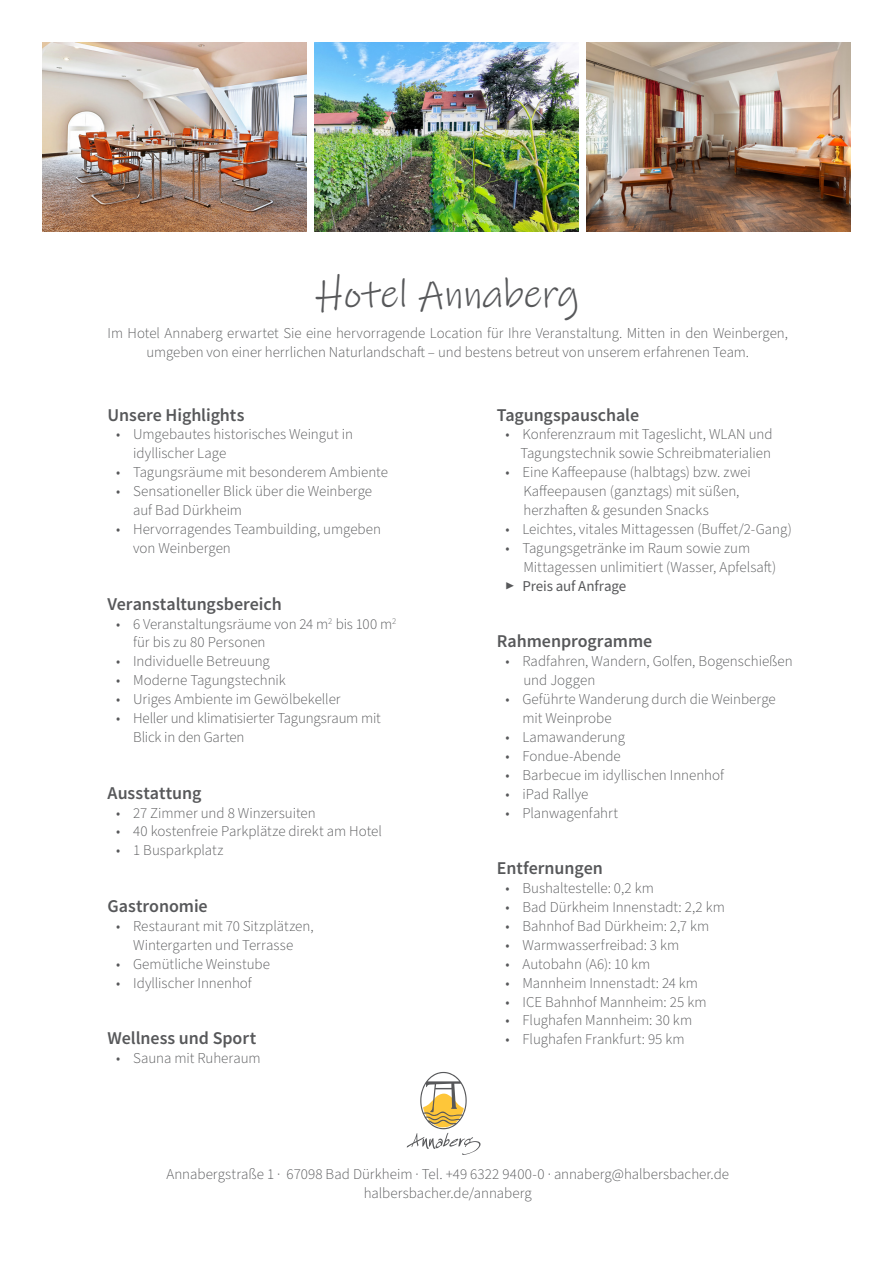
<style>
.page{position:relative;width:893px;height:1263px;background:#fff}
.page>*{position:absolute;margin:0;border:0;box-sizing:border-box;transform-origin:0 0}
.t1{font:40.5px "Ink Free";color:#57585a}
.t2{font:600 18px "Source Sans Pro";letter-spacing:-.005em;color:#57585a}
.t3{font:300 15px/18.9px "Source Sans Pro";color:#57585a}
.t4{font:15px "Source Sans Pro";letter-spacing:-.01em;color:#57585a}
.s1{font-weight:300}
</style>
<div class="page">
<svg style="left:407px;top:1072px;width:73px;height:83px"></svg>
<img style="left:587px;top:42px;width:263px;height:189px">
<img style="left:43px;top:42px;width:263px;height:189px">
<img style="left:315px;top:42px;width:263px;height:189px">
<h1 class="t1" style="left:316px;top:271px;width:264px">Hotel Annaberg</h1>
<p class="t3" style="left:108px;top:324px;width:682px;text-align:center">Im Hotel Annaberg erwartet Sie eine hervorragende Location für Ihre Veranstaltung. Mitten in den Weinbergen, umgeben von einer herrlichen Naturlandschaft – und bestens betreut von unserem erfahrenen Team.</p>
<p class="t2" style="left:108px;top:403px;width:138px">Unsere Highlights</p>
<p class="t3" style="left:133px;top:425px;width:221px;text-indent:-17px">• Umgebautes historisches Weingut in idyllischer Lage</p>
<p class="t3" style="left:116px;top:463px;width:273px">• Tagungsräume mit besonderem Ambiente</p>
<p class="t3" style="left:133px;top:482px;width:241px;text-indent:-17px">• Sensationeller Blick über die Weinberge auf Bad Dürkheim</p>
<p class="t3" style="left:133px;top:520px;width:249px;text-indent:-17px">• Hervorragendes Teambuilding, umgeben von Weinbergen</p>
<p class="t2" style="left:108px;top:592px;width:176px">Veranstaltungsbereich</p>
<p class="t3" style="left:133px;top:614px;width:265px;text-indent:-17px">• 6 Veranstaltungsräume von 24 m<sup>2</sup> bis 100 m<sup>2 </sup>für bis zu 80 Personen</p>
<p class="t3" style="left:116px;top:652px;width:155px">• Individuelle Betreuung</p>
<p class="t3" style="left:116px;top:671px;width:171px">• Moderne Tagungstechnik</p>
<p class="t3" style="left:116px;top:690px;width:226px">• Uriges Ambiente im Gewölbekeller</p>
<p class="t3" style="left:133px;top:709px;width:249px;text-indent:-17px">• Heller und klimatisierter Tagungsraum mit<br>Blick in den Garten</p>
<p class="t2" style="left:108px;top:781px;width:95px">Ausstattung</p>
<p class="t3" style="left:116px;top:803px;width:201px">• 27 Zimmer und 8 Winzersuiten</p>
<p class="t3" style="left:116px;top:822px;width:267px">• 40 kostenfreie Parkplätze direkt am Hotel</p>
<p class="t3" style="left:116px;top:841px;width:109px">• 1 Busparkplatz</p>
<p class="t2" style="left:108px;top:894px;width:102px">Gastronomie</p>
<p class="t3" style="left:116px;top:917px;width:199px;text-align:center">• Restaurant mit 70 Sitzplätzen,<br>Wintergarten und Terrasse</p>
<p class="t3" style="left:116px;top:955px;width:155px">• Gemütliche Weinstube</p>
<p class="t3" style="left:116px;top:974px;width:137px">• Idyllischer Innenhof</p>
<p class="t2" style="left:108px;top:1026px;width:150px">Wellness und Sport</p>
<p class="t3" style="left:116px;top:1049px;width:146px">• Sauna mit Ruheraum</p>
<p class="t2" style="left:497px;top:403px;width:144px">Tagungspauschale</p>
<p class="t3" style="left:505px;top:425px;width:269px;text-align:right">• Konferenzraum mit Tageslicht, WLAN und<br>Tagungstechnik sowie Schreibmaterialien</p>
<p class="t3" style="left:523px;top:463px;width:229px;text-indent:-18px">• Eine Kaffeepause (halbtags) bzw. zwei<br>Kaffeepausen (ganztags) mit süßen, herzhaften &amp; gesunden Snacks</p>
<p class="t3" style="left:505px;top:520px;width:288px">• Leichtes, vitales Mittagessen (Buffet/2-Gang)</p>
<p class="t3" style="left:505px;top:539px;width:246px">• Tagungsgetränke im Raum sowie zum</p>
<p class="t3" style="left:523px;top:558px;width:254px">Mittagessen unlimitiert (Wasser, Apfelsaft)</p>
<p class="t4" style="left:505px;top:576px;width:122px"><span class="s1">▶</span> Preis auf Anfrage</p>
<p class="t2" style="left:497px;top:630px;width:157px">Rahmenprogramme</p>
<p class="t3" style="left:523px;top:652px;width:271px;text-indent:-18px">• Radfahren, Wandern, Golfen, Bogenschießen und Joggen</p>
<p class="t3" style="left:522px;top:690px;width:255px;text-indent:-17px">• Geführte Wanderung durch die Weinberge mit Weinprobe</p>
<p class="t3" style="left:505px;top:728px;width:121px">• Lamawanderung</p>
<p class="t3" style="left:505px;top:747px;width:117px">• Fondue-Abende</p>
<p class="t3" style="left:505px;top:766px;width:220px">• Barbecue im idyllischen Innenhof</p>
<p class="t3" style="left:505px;top:785px;width:85px">• iPad Rallye</p>
<p class="t3" style="left:505px;top:803px;width:114px">• Planwagenfahrt</p>
<p class="t2" style="left:497px;top:856px;width:108px">Entfernungen</p>
<p class="t3" style="left:505px;top:879px;width:150px">• Bushaltestelle: 0,2 km</p>
<p class="t3" style="left:505px;top:898px;width:221px">• Bad Dürkheim Innenstadt: 2,2 km</p>
<p class="t3" style="left:505px;top:917px;width:205px">• Bahnhof Bad Dürkheim: 2,7 km</p>
<p class="t3" style="left:505px;top:936px;width:175px">• Warmwasserfreibad: 3 km</p>
<p class="t3" style="left:505px;top:955px;width:147px">• Autobahn (A6): 10 km</p>
<p class="t3" style="left:505px;top:974px;width:194px">• Mannheim Innenstadt: 24 km</p>
<p class="t3" style="left:505px;top:992px;width:203px">• ICE Bahnhof Mannheim: 25 km</p>
<p class="t3" style="left:505px;top:1011px;width:188px">• Flughafen Mannheim: 30 km</p>
<p class="t3" style="left:505px;top:1030px;width:181px">• Flughafen Frankfurt: 95 km</p>
<p class="t3" style="left:166px;top:1165px;width:564px;text-align:center">Annabergstraße 1 · 67098 Bad Dürkheim · Tel. +49 6322 9400-0 · annaberg@halbersbacher.de halbersbacher.de/annaberg</p>
</div>
